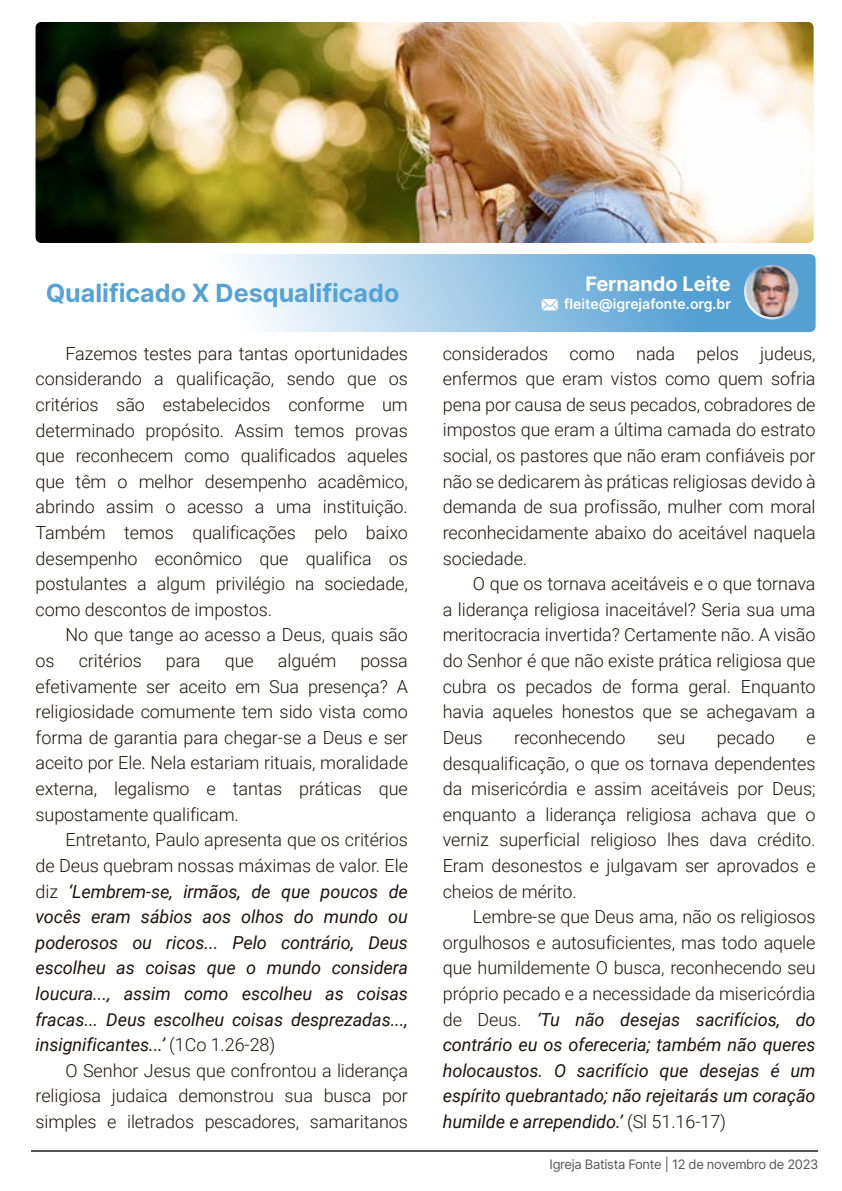
<style>
.page{position:relative;width:842px;height:1191px;background:#fff}
.page>*{position:absolute;margin:0;border:0;box-sizing:border-box;transform-origin:0 0}
.t1{font:700 25px "Inter";color:#55a3d6}
.t2{font:700 20px "Inter";color:#fff}
.t3{font:300 18px/25.6px "Roboto";letter-spacing:-.005em;color:#1f140f;text-align:justify}
.t4{font:italic 18px/25.6px "Roboto";letter-spacing:-.005em;color:#1f140f;text-align:justify}
.t5{font:600 14px "Inter";color:#fff}
.t6{font:13px "Inter";letter-spacing:-.025em;color:#565659}
.s1{font-weight:300;font-style:normal}
.s2{font-weight:400;font-style:italic}
</style>
<div class="page">
<svg style="left:238px;top:254px;width:578px;height:78px;background:#99c6e4"></svg>
<hr style="left:32px;top:1150px;width:786px;height:2px;background:#565659">
<svg style="left:744px;top:263px;width:57px;height:56px"></svg>
<img style="left:746px;top:265px;width:52px;height:52px;border-radius:26px">
<svg style="left:542px;top:299px;width:16px;height:11px"></svg>
<img style="left:36px;top:22px;width:778px;height:221px">
<h1 class="t1" style="left:46px;top:275px;width:355px">Qualificado X Desqualificado</h1>
<p class="t3" style="left:36px;top:340px;width:374px;text-indent:30px">Fazemos testes para tantas oportunidades considerando a qualificação, sendo que os critérios são estabelecidos conforme um determinado propósito. Assim temos provas que reconhecem como qualificados aqueles que têm o melhor desempenho acadêmico, abrindo assim o acesso a uma instituição.<br>Também temos qualificações pelo baixo desempenho econômico que qualifica os postulantes a algum privilégio na sociedade, como descontos de impostos.</p>
<p class="t3" style="left:66px;top:621px;width:344px">No que tange ao acesso a Deus, quais são</p>
<p class="t3" style="left:36px;top:647px;width:21px">os</p>
<p class="t3" style="left:79px;top:647px;width:65px">critérios</p>
<p class="t3" style="left:166px;top:647px;width:36px">para</p>
<p class="t3" style="left:225px;top:647px;width:31px">que</p>
<p class="t3" style="left:278px;top:647px;width:60px">alguém</p>
<p class="t3" style="left:36px;top:647px;width:374px;text-indent:325px">possa efetivamente ser aceito em Sua presença? A religiosidade comumente tem sido vista como forma de garantia para chegar-se a Deus e ser aceito por Ele. Nela estariam rituais, moralidade externa, legalismo e tantas práticas que supostamente qualificam.</p>
<p class="t4" style="left:36px;top:826px;width:374px;text-indent:30px"><span class="s1">Entretanto, Paulo apresenta que os critérios de Deus quebram nossas máximas de valor. Ele diz</span> ‘Lembrem-se, irmãos, de que poucos de vocês eram sábios aos olhos do mundo ou poderosos ou ricos... Pelo contrário, Deus escolheu as coisas que o mundo considera loucura..., assim como escolheu as coisas fracas... Deus escolheu coisas desprezadas..., insignificantes...’ <span class="s1">(1Co 1.26-28)</span></p>
<p class="t3" style="left:36px;top:1056px;width:374px;text-indent:30px">O Senhor Jesus que confrontou a liderança religiosa judaica demonstrou sua busca por simples e iletrados pescadores, samaritanos</p>
<p class="t2" style="left:585px;top:269px;width:147px">Fernando Leite</p>
<p class="t5" style="left:564px;top:294px;width:168px">fleite@igrejafonte.org.br</p>
<p class="t3" style="left:443px;top:340px;width:374px">considerados como nada pelos judeus, enfermos que eram vistos como quem sofria pena por causa de seus pecados, cobradores de impostos que eram a última camada do estrato social, os pastores que não eram confiáveis por não se dedicarem às práticas religiosas devido à demanda de sua profissão, mulher com moral reconhecidamente abaixo do aceitável naquela sociedade.</p>
<p class="t3" style="left:443px;top:570px;width:374px;text-indent:30px">O que os tornava aceitáveis e o que tornava a liderança religiosa inaceitável? Seria sua uma meritocracia invertida? Certamente não. A visão do Senhor é que não existe prática religiosa que cubra os pecados de forma geral. Enquanto havia aqueles honestos que se achegavam a Deus</p>
<p class="t3" style="left:514px;top:724px;width:113px">reconhecendo</p>
<p class="t3" style="left:657px;top:724px;width:30px">seu</p>
<p class="t3" style="left:717px;top:724px;width:59px">pecado</p>
<p class="t3" style="left:443px;top:724px;width:374px;text-indent:364px">e desqualificação, o que os tornava dependentes da misericórdia e assim aceitáveis por Deus; enquanto a liderança religiosa achava que o verniz superficial religioso lhes dava crédito.<br>Eram desonestos e julgavam ser aprovados e cheios de mérito.</p>
<p class="t3" style="left:443px;top:903px;width:374px;text-indent:30px">Lembre-se que Deus ama, não os religiosos orgulhosos e autosuficientes, mas todo aquele que humildemente O busca, reconhecendo seu próprio pecado e a necessidade da misericórdia de Deus. <span class="s2">‘Tu não desejas sacrifícios, do contrário eu os ofereceria; também não queres holocaustos. O sacrifício que desejas é um espírito quebrantado; não rejeitarás um coração humilde e arrependido.’</span> (Sl 51.16-17)</p>
<p class="t6" style="left:549px;top:1154px;width:270px">Igreja Batista Fonte | 12 de novembro de 2023</p>
</div>
